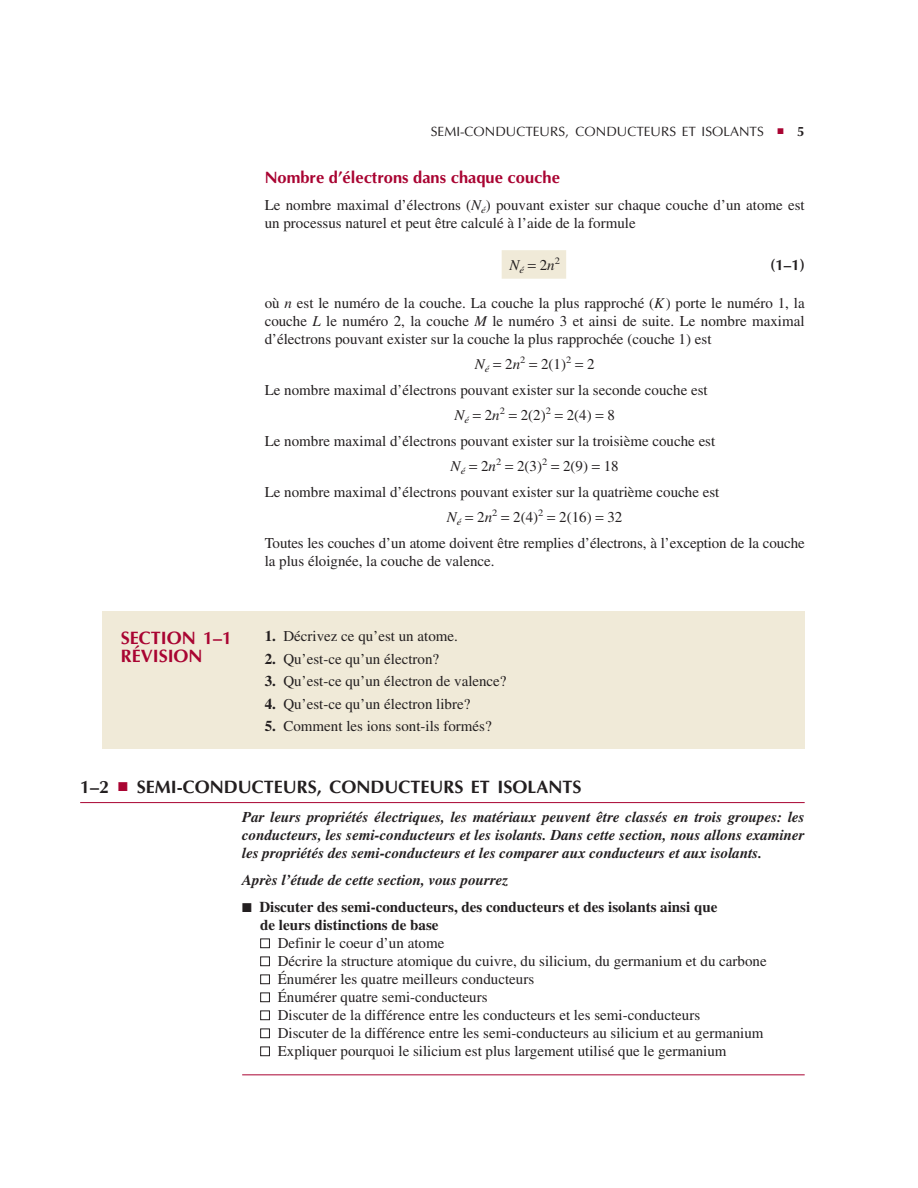
<style>
.page{position:relative;width:918px;height:1188px;background:#fff}
.page>*{position:absolute;margin:0;border:0;box-sizing:border-box;transform-origin:0 0}
.t1{font:700 18px "Optima";color:#231f20}
.t2{font:700 18px/18px "Optima";color:#a90432}
.t3{font:700 16.5px "Optima";color:#a90432}
.t4{font:15px/18px "Times";color:#231f20}
.t5{font:italic 700 15px/18px "Times";color:#231f20;text-align:justify}
.t6{font:700 15px/18px "Times";color:#231f20}
.t7{font:italic 15px "Times";color:#231f20}
.t8{font:700 15px "Optima";color:#231f20}
.t9{font:13.5px "Optima";color:#231f20}
.t10{font:9.75px "Times";color:#231f20;scale:1.08 1}
.s1{color:#a90432}
.s2{font-weight:700}
.s3{font-style:italic}
.s4{font-style:normal}
.s5{color:#fff}
</style>
<div class="page">
<div style="left:502px;top:250px;width:64px;height:29px;background:#f0ead8"></div>
<div style="left:103px;top:611px;width:702px;height:138px;background:#f0ead8"></div>
<hr style="left:80px;top:802px;width:725px;height:1px;background:#a90432">
<hr style="left:242px;top:1074px;width:563px;height:1px;background:#a90432">
<p class="t9" style="left:431px;top:126px;width:375px">SEMI-CONDUCTEURS, CONDUCTEURS ET ISOLANTS <span class="s1">■</span> <span class="s2">5</span></p>
<p class="t3" style="left:265px;top:171px;width:297px">Nombre d’électrons dans chaque couche</p>
<p class="t4" style="left:265px;top:198px;width:541px">Le nombre maximal d’électrons (<span class="s3">N</span><sub>é</sub>) pouvant exister sur chaque couche d’un atome est un processus naturel et peut être calculé à l’aide de la formule</p>
<p class="t7" style="left:509px;top:260px;width:47px">N<sub>é</sub> <span class="s4">2</span>n</p>
<p class="t10" style="left:555px;top:257px;width:6px">2</p>
<p class="t8" style="left:771px;top:259px;width:36px">(1–1)</p>
<p class="t4" style="left:265px;top:295px;width:541px;text-align:justify">où <span class="s3">n</span> est le numéro de la couche. La couche la plus rapproché (<span class="s3">K</span>) porte le numéro 1, la couche <span class="s3">L</span> le numéro 2, la couche <span class="s3">M</span> le numéro 3 et ainsi de suite. Le nombre maximal d’électrons pouvant exister sur la couche la plus rapprochée (couche 1) est</p>
<p class="t7" style="left:475px;top:359px;width:47px">N<sub>é</sub> <span class="s4">2</span>n</p>
<p class="t10" style="left:520px;top:356px;width:6px">2</p>
<p class="t4" style="left:541px;top:357px;width:26px">2(1)</p>
<p class="t10" style="left:566px;top:356px;width:6px">2</p>
<p class="t4" style="left:587px;top:357px;width:9px">2</p>
<p class="t4" style="left:265px;top:382px;width:445px">Le nombre maximal d’électrons pouvant exister sur la seconde couche est</p>
<p class="t7" style="left:454px;top:410px;width:47px">N<sub>é</sub> <span class="s4">2</span>n</p>
<p class="t10" style="left:500px;top:407px;width:6px">2</p>
<p class="t4" style="left:521px;top:408px;width:26px">2(2)</p>
<p class="t10" style="left:546px;top:407px;width:6px">2</p>
<p class="t4" style="left:567px;top:408px;width:50px">2(4) 8</p>
<p class="t4" style="left:265px;top:433px;width:452px">Le nombre maximal d’électrons pouvant exister sur la troisième couche est</p>
<p class="t7" style="left:451px;top:461px;width:47px">N<sub>é</sub> <span class="s4">2</span>n</p>
<p class="t10" style="left:496px;top:458px;width:6px">2</p>
<p class="t4" style="left:517px;top:459px;width:26px">2(3)</p>
<p class="t10" style="left:542px;top:458px;width:6px">2</p>
<p class="t4" style="left:563px;top:459px;width:57px">2(9) 18</p>
<p class="t4" style="left:265px;top:484px;width:456px">Le nombre maximal d’électrons pouvant exister sur la quatrième couche est</p>
<p class="t7" style="left:447px;top:512px;width:47px">N<sub>é</sub> <span class="s4">2</span>n</p>
<p class="t10" style="left:492px;top:509px;width:6px">2</p>
<p class="t4" style="left:513px;top:510px;width:26px">2(4)</p>
<p class="t10" style="left:538px;top:509px;width:6px">2</p>
<p class="t4" style="left:265px;top:506px;width:541px;line-height:25.5px;text-indent:295px">2(16) 32<br>Toutes les couches d’un atome doivent être remplies d’électrons, à l’exception de la couche</p>
<p class="t4" style="left:265px;top:553px;width:231px">la plus éloignée, la couche de valence.</p>
<p class="t2" style="left:121px;top:631px;width:113px">SECTION 1–1<br>RÉVISION</p>
<p class="t4" style="left:265px;top:628px;width:195px"><span class="s2">1.</span> Décrivez ce qu’est un atome.</p>
<p class="t4" style="left:265px;top:651px;width:176px"><span class="s2">2.</span> Qu’est-ce qu’un électron?</p>
<p class="t4" style="left:265px;top:673px;width:243px"><span class="s2">3.</span> Qu’est-ce qu’un électron de valence?</p>
<p class="t4" style="left:265px;top:696px;width:207px"><span class="s2">4.</span> Qu’est-ce qu’un électron libre?</p>
<p class="t4" style="left:265px;top:718px;width:229px"><span class="s2">5.</span> Comment les ions sont-ils formés?</p>
<p class="t1" style="left:80px;top:780px;width:503px">1–2 <span class="s1">■</span> SEMI-CONDUCTEURS, CONDUCTEURS ET ISOLANTS</p>
<p class="t5" style="left:242px;top:810px;width:564px">Par leurs propriétés électriques, les matériaux peuvent être classés en trois groupes: les conducteurs, les semi-conducteurs et les isolants. Dans cette section, nous allons examiner les propriétés des semi-conducteurs et les comparer aux conducteurs et aux isolants.</p>
<p class="t5" style="left:242px;top:873px;width:268px">Après l’étude de cette section, vous pourrez</p>
<p class="t6" style="left:260px;top:900px;width:459px;text-indent:-18px">■ Discuter des semi-conducteurs, des conducteurs et des isolants ainsi que de leurs distinctions de base</p>
<p class="t4" style="left:260px;top:936px;width:186px"><span class="s5">■</span> Definir le coeur d’un atome</p>
<p class="t4" style="left:260px;top:954px;width:508px"><span class="s5">■</span> Décrire la structure atomique du cuivre, du silicium, du germanium et du carbone</p>
<p class="t4" style="left:260px;top:972px;width:276px"><span class="s5">■</span> Énumérer les quatre meilleurs conducteurs</p>
<p class="t4" style="left:260px;top:990px;width:229px"><span class="s5">■</span> Énumérer quatre semi-conducteurs</p>
<p class="t4" style="left:260px;top:1008px;width:441px"><span class="s5">■</span> Discuter de la différence entre les conducteurs et les semi-conducteurs</p>
<p class="t4" style="left:260px;top:1026px;width:505px"><span class="s5">■</span> Discuter de la différence entre les semi-conducteurs au silicium et au germanium</p>
<p class="t4" style="left:260px;top:1044px;width:468px"><span class="s5">■</span> Expliquer pourquoi le silicium est plus largement utilisé que le germanium</p>
</div>
